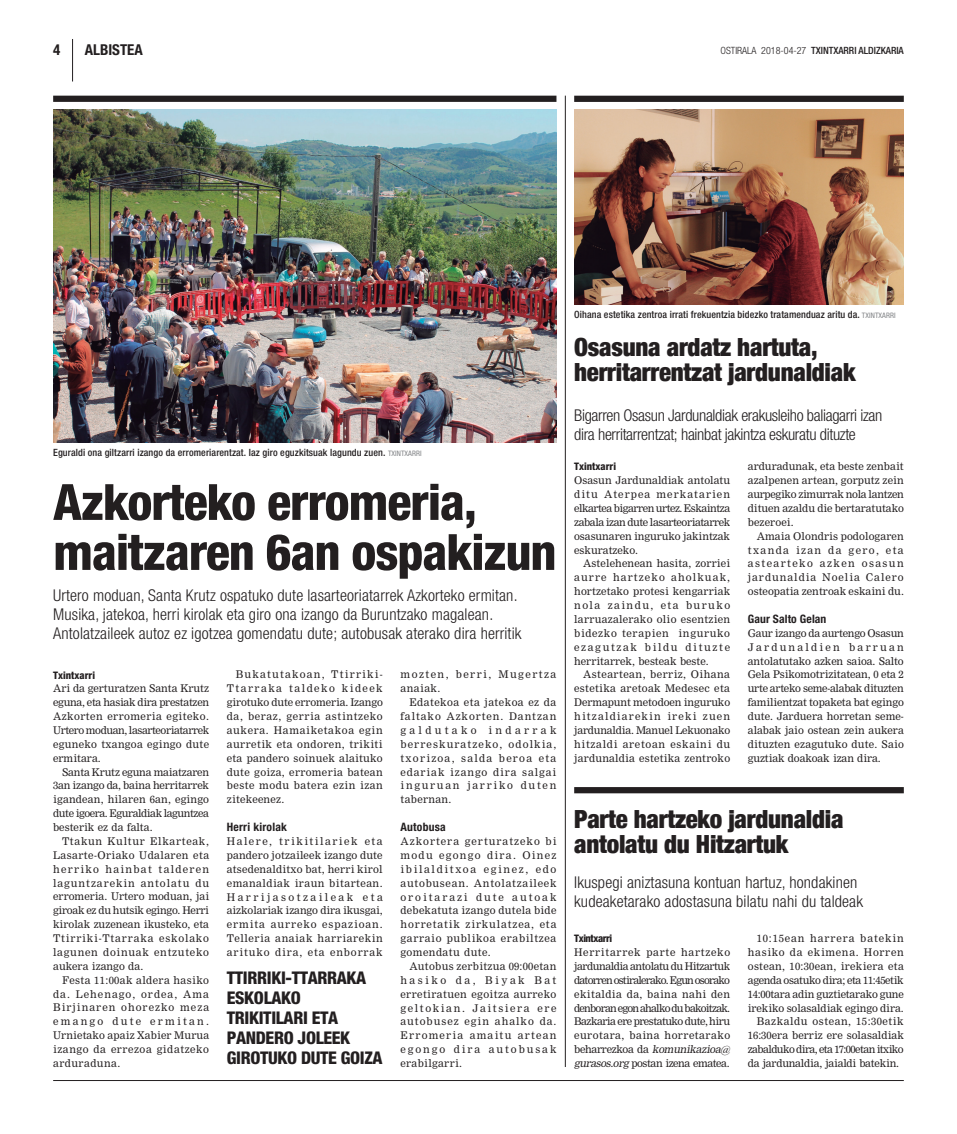
<style>
.page{position:relative;width:957px;height:1134px;background:#fff}
.page>*{position:absolute;margin:0;border:0;box-sizing:border-box;transform-origin:0 0}
.t1{font:800 condensed 50px/50px "Helvetica Neue";letter-spacing:-.02em;color:#231f20}
.t2{font:900 condensed 25px/25px "Helvetica Neue";letter-spacing:-.01em;color:#231f20}
.t3{font:800 condensed 17.5px/20px "Helvetica Neue";letter-spacing:-.02em;color:#231f20}
.t4{font:300 condensed 16.25px/18.8px "Helvetica Neue";letter-spacing:.01em;color:#231f20}
.t5{font:300 condensed 16.25px/18.8px "Helvetica Neue";letter-spacing:-.02em;color:#231f20}
.t6{font:700 condensed 15px "Helvetica Neue";color:#231f20}
.t7{font:700 condensed 11.62px "Helvetica Neue";letter-spacing:.02em;color:#231f20}
.t8{font:10.38px/13.9px "M Nimrod";letter-spacing:.02em;color:#231f20;text-align:justify}
.t9{font:10.38px/13.9px "M Nimrod";letter-spacing:-.045em;color:#231f20}
.t10{font:10.38px "M Nimrod";letter-spacing:-.02em;color:#231f20}
.t11{font:10.38px "M Nimrod";letter-spacing:-.055em;color:#231f20}
.t12{font:10.38px "M Nimrod";letter-spacing:-.035em;color:#231f20}
.t13{font:10.38px "M Nimrod";letter-spacing:-.005em;color:#231f20}
.t14{font:10.38px/13.9px "M Nimrod";letter-spacing:.14em;color:#231f20}
.t15{font:10.38px "M Nimrod";letter-spacing:.05em;color:#231f20}
.t16{font:10.38px "M Nimrod";letter-spacing:.085em;color:#231f20}
.t17{font:10.38px "M Nimrod";letter-spacing:.065em;color:#231f20}
.t18{font:800 condensed 10.38px "Helvetica Neue";color:#231f20}
.t19{font:800 condensed 10.38px "Helvetica Neue";letter-spacing:-.04em;color:#231f20}
.t20{font:500 condensed 10px "Helvetica Neue";letter-spacing:.01em;color:#231f20}
.s1{font-weight:300}
.s2{font-weight:400;font-size:7.5px;color:#808285}
.s3{font-style:italic}
</style>
<div class="page">
<hr style="left:53px;top:1080px;width:851px;height:1px;background:#231f20">
<hr style="left:72px;top:39px;width:1px;height:42px;background:#231f20">
<img style="left:53px;top:110px;width:503px;height:333px">
<div style="left:53px;top:96px;width:503px;height:6px;background:#231f20"></div>
<hr style="left:565px;top:96px;width:1px;height:971px;background:#231f20">
<div style="left:574px;top:96px;width:330px;height:6px;background:#231f20"></div>
<img style="left:574px;top:110px;width:330px;height:195px">
<div style="left:574px;top:787px;width:330px;height:6px;background:#231f20"></div>
<h3 class="t6" style="left:53px;top:41px;width:9px">4</h3>
<h3 class="t6" style="left:85px;top:41px;width:60px">ALBISTEA</h3>
<p class="t20" style="left:720px;top:45px;width:185px"><span class="s1">OSTIRALA 2018-04-27</span> TXINTXARRI ALDIZKARIA</p>
<p class="t20" style="left:53px;top:447px;width:370px">Eguraldi ona giltzarri izango da erromeriarentzat. Iaz giro eguzkitsuak lagundu zuen. <span class="s2">TXINTXARRI</span></p>
<h1 class="t1" style="left:53px;top:476px;width:505px">Azkorteko erromeria, maitzaren 6an ospakizun</h1>
<p class="t4" style="left:53px;top:586px;width:470px">Urtero moduan, Santa Krutz ospatuko dute lasarteoriatarrek Azkorteko ermitan.<br>Musika, jatekoa, herri kirolak eta giro ona izango da Buruntzako magalean.<br>Antolatzaileek autoz ez igotzea gomendatu dute; autobusak aterako dira herritik</p>
<p class="t18" style="left:53px;top:668px;width:43px">Txintxarri</p>
<p class="t8" style="left:53px;top:682px;width:157px">Ari da gerturatzen Santa Krutz eguna, eta hasiak dira prestatzen Azkorten erromeria egiteko.<br>Urtero moduan, lasarteoriatarrek eguneko txangoa egingo dute ermitara.</p>
<p class="t8" style="left:53px;top:765px;width:157px;text-indent:9px">Santa Krutz eguna maiatzaren 3an izango da, baina herritarrek igandean, hilaren 6an, egingo dute igoera. Eguraldiak laguntzea besterik ez da falta.</p>
<p class="t8" style="left:53px;top:834px;width:157px;text-indent:9px">Ttakun Kultur Elkarteak, Lasarte-Oriako Udalaren eta herriko hainbat talderen laguntzarekin antolatu du erromeria. Urtero moduan, jai giroak ez du hutsik egingo. Herri kirolak zuzenean ikusteko, eta Ttirriki-Ttarraka eskolako lagunen doinuak entzuteko aukera izango da.</p>
<p class="t8" style="left:53px;top:973px;width:157px;text-indent:9px">Festa 11:00ak aldera hasiko da. Lehenago, ordea, Ama Birjinaren ohorezko meza emango dute ermitan.<br>Urnietako apaiz Xabier Murua izango da errezoa gidatzeko arduraduna.</p>
<p class="t8" style="left:227px;top:668px;width:157px;text-indent:9px">Bukatutakoan, Ttirriki-Ttarraka taldeko kideek girotuko dute erromeria. Izango da, beraz, gerria astintzeko aukera. Hamaiketakoa egin aurretik eta ondoren, trikiti eta pandero soinuek alaituko dute goiza, erromeria batean beste modu batera ezin izan zitekeenez.</p>
<p class="t7" style="left:227px;top:820px;width:62px">Herri kirolak</p>
<p class="t8" style="left:227px;top:834px;width:157px">Halere, trikitilariek eta pandero jotzaileek izango dute atsedenalditxo bat, herri kirol emanaldiak iraun bitartean.<br>Harrijasotzaileak eta aizkolariak izango dira ikusgai, ermita aurreko espazioan.<br>Telleria anaiak harriarekin arituko dira, eta enborrak</p>
<h3 class="t3" style="left:227px;top:967px;width:157px">TTIRRIKI-TTARRAKA<br>ESKOLAKO<br>TRIKITILARI ETA<br>PANDERO JOLEEK<br>GIROTUKO DUTE GOIZA</h3>
<p class="t14" style="left:400px;top:668px;width:157px">mozten, berri, Mugertza anaiak.</p>
<p class="t8" style="left:400px;top:696px;width:157px;text-indent:9px">Edatekoa eta jatekoa ez da faltako Azkorten. Dantzan galdutako indarrak berreskuratzeko, odolkia, txorizoa, salda beroa eta edariak izango dira salgai inguruan jarriko duten tabernan.</p>
<p class="t7" style="left:400px;top:820px;width:47px">Autobusa</p>
<p class="t8" style="left:400px;top:834px;width:157px">Azkortera gerturatzeko bi modu egongo dira. Oinez ibilalditxoa eginez, edo autobusean. Antolatzaileek oroitarazi dute autoak debekatuta izango dutela bide horretatik zirkulatzea, eta garraio publikoa erabiltzea gomendatu dute.</p>
<p class="t8" style="left:400px;top:959px;width:157px;text-indent:9px">Autobus zerbitzua 09:00etan hasiko da, Biyak Bat erretiratuen egoitza aurreko geltokian. Jaitsiera ere autobusez egin ahalko da.<br>Erromeria amaitu artean egongo dira autobusak erabilgarri.</p>
<p class="t20" style="left:574px;top:308px;width:323px">Oihana estetika zentroa irrati frekuentzia bidezko tratamenduaz aritu da. <span class="s2">TXINTXARRI</span></p>
<h2 class="t2" style="left:574px;top:333px;width:283px">Osasuna ardatz hartuta, herritarrentzat jardunaldiak</h2>
<h3 class="t5" style="left:574px;top:406px;width:310px">Bigarren Osasun Jardunaldiak erakusleiho baliagarri izan dira herritarrentzat; hainbat jakintza eskuratu dituzte</h3>
<p class="t18" style="left:574px;top:460px;width:43px">Txintxarri</p>
<p class="t8" style="left:574px;top:474px;width:158px">Osasun Jardunaldiak antolatu ditu Aterpea merkatarien elkartea bigarren urtez. Eskaintza zabala izan dute lasarteoriatarrek osasunaren inguruko jakintzak eskuratzeko.</p>
<p class="t8" style="left:574px;top:557px;width:157px;text-indent:9px">Astelehenean hasita, zorriei aurre hartzeko aholkuak, hortzetako protesi kengarriak nola zaindu, eta buruko larruazalerako olio esentzien bidezko terapien inguruko ezagutzak bildu dituzte herritarrek, besteak beste.</p>
<p class="t8" style="left:574px;top:668px;width:157px;text-indent:9px">Asteartean, berriz, Oihana estetika aretoak Medesec eta Dermapunt metodoen inguruko hitzaldiarekin ireki zuen jardunaldia. Manuel Lekuonako hitzaldi aretoan eskaini du jardunaldia estetika zentroko</p>
<p class="t8" style="left:748px;top:460px;width:158px">arduradunak, eta beste zenbait azalpenen artean, gorputz zein aurpegiko zimurrak nola lantzen dituen azaldu die bertaratutako bezeroei.</p>
<p class="t8" style="left:748px;top:529px;width:158px;text-indent:9px">Amaia Olondris podologaren txanda izan da gero, eta astearteko azken osasun jardunaldia Noelia Calero osteopatia zentroak eskaini du.</p>
<p class="t7" style="left:748px;top:612px;width:80px">Gaur Salto Gelan</p>
<p class="t8" style="left:748px;top:626px;width:157px">Gaur izango da aurtengo Osasun Jardunaldien barruan antolatutako azken saioa. Salto Gela Psikomotrizitatean, 0 eta 2 urte arteko seme-alabak dituzten familientzat topaketa bat egingo dute. Jarduera horretan seme&shy;alabak jaio ostean zein aukera dituzten ezagutuko dute. Saio guztiak doakoak izan dira.</p>
<h2 class="t2" style="left:574px;top:805px;width:271px">Parte hartzeko jardunaldia antolatu du Hitzartuk</h2>
<h3 class="t4" style="left:574px;top:873px;width:290px">Ikuspegi aniztasuna kontuan hartuz, hondakinen kudeaketarako adostasuna bilatu nahi du taldeak</h3>
<p class="t19" style="left:574px;top:932px;width:40px">Txintxarri</p>
<p class="t9" style="left:574px;top:945px;width:160px">Herritarrek parte hartzeko jardunaldia antolatu du Hitzartuk datorren ostiralerako. Egun osorako ekitaldia da, baina nahi den denboran egon ahalko du bakoitzak.<br>Bazkaria ere prestatuko dute, hiru eurotara, baina horretarako b e h a r r e z k o a d a <span class="s3">komunikazioa@ gurasos.org</span> postan izena ematea.</p>
<p class="t16" style="left:757px;top:932px;width:149px">10:15ean harrera batekin</p>
<p class="t17" style="left:748px;top:946px;width:157px">hasiko da ekimena. Horren</p>
<p class="t8" style="left:748px;top:959px;width:157px">ostean, 10:30ean, irekiera eta</p>
<p class="t12" style="left:748px;top:974px;width:157px">agenda osatuko dira; eta 11:45etik</p>
<p class="t10" style="left:748px;top:988px;width:157px">14:00tara adin guztietarako gune</p>
<p class="t13" style="left:748px;top:1001px;width:157px">irekiko solasaldiak egingo dira.</p>
<p class="t15" style="left:757px;top:1015px;width:148px">Bazkaldu ostean, 15:30etik</p>
<p class="t8" style="left:748px;top:1029px;width:157px">16:30era berriz ere solasaldiak</p>
<p class="t11" style="left:748px;top:1043px;width:157px">zabalduko dira, eta 17:00etan itxiko</p>
<p class="t10" style="left:748px;top:1057px;width:153px">da jardunaldia, jaialdi batekin.</p>
</div>
